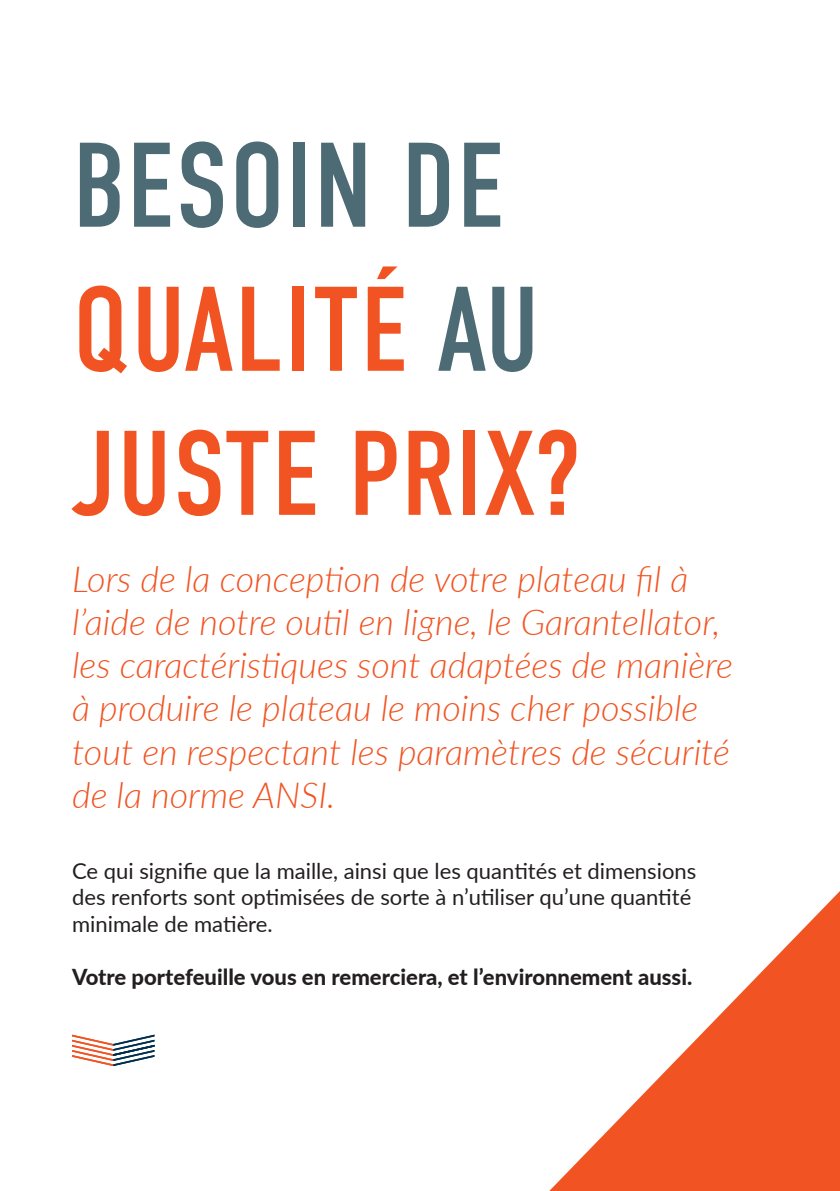
<style>
.page{position:relative;width:840px;height:1191px;background:#fff}
.page>*{position:absolute;margin:0;border:0;box-sizing:border-box;transform-origin:0 0}
.t1{font:120px/144px "DIN Condensed";letter-spacing:.01em;color:#f15422}
.t2{font:italic 300 36px/43.2px "Lato";color:#f15422}
.t3{font:22px/26.4px "Lato";color:#231f20}
.t4{font:800 22px "Lato";color:#231f20}
.s1{color:#4c6b75}
</style>
<div class="page">
<svg style="left:72px;top:1034px;width:82px;height:32px"></svg>
<svg style="left:549px;top:892px;width:290px;height:299px"></svg>
<h1 class="t1" style="left:73px;top:116px;width:508px"><span class="s1">BESOIN DE<br></span>QUALITÉ <span class="s1">AU<br></span>JUSTE PRIX?</h1>
<p class="t2" style="left:72px;top:556px;width:662px">Lors de la conception de votre plateau fil à l’aide de notre outil en ligne, le Garantellator, les caractéristiques sont adaptées de manière à produire le plateau le moins cher possible tout en respectant les paramètres de sécurité de la norme ANSI.</p>
<p class="t3" style="left:72px;top:857px;width:625px">Ce qui signifie que la maille, ainsi que les quantités et dimensions des renforts sont optimisées de sorte à n’utiliser qu’une quantité minimale de matière.</p>
<p class="t4" style="left:72px;top:960px;width:621px">Votre portefeuille vous en remerciera, et l’environnement aussi.</p>
</div>
